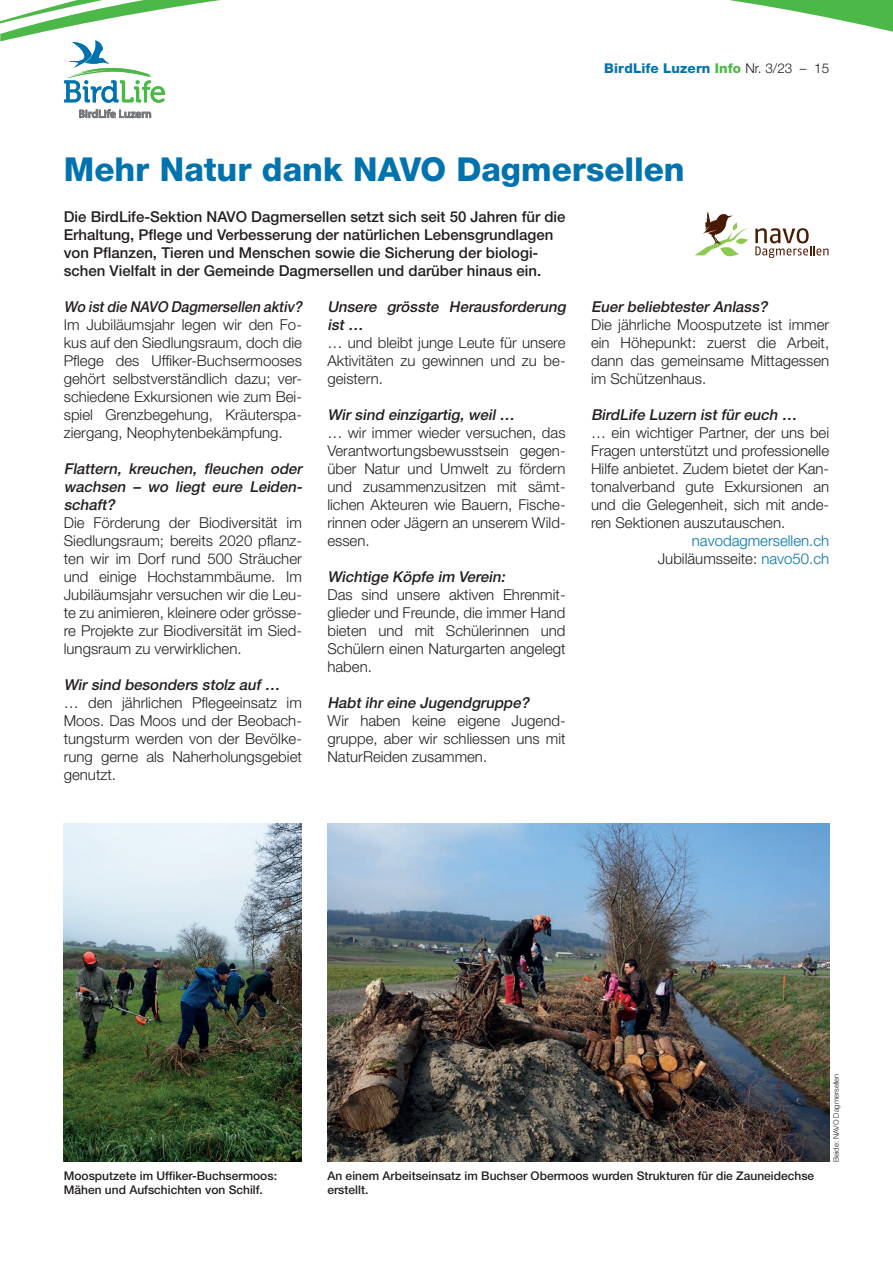
<style>
.page{position:relative;width:893px;height:1263px;background:#fff}
.page>*{position:absolute;margin:0;border:0;box-sizing:border-box;transform-origin:0 0}
.t1{font:800 33px "Helvetica Neue LT Std";color:#0073ae}
.t2{font:300 15px/18px "Helvetica Neue LT Std";color:#231f20;text-align:justify}
.t3{font:italic 500 15px/18px "Helvetica Neue LT Std";color:#231f20;text-align:justify}
.t4{font:500 15px/18px "Helvetica Neue LT Std";color:#231f20}
.t5{font:300 15px/18px "Helvetica Neue LT Std";color:#0073ae;text-align:right}
.t6{font:italic 500 15px "Helvetica Neue LT Std";color:#231f20;scale:.94 1}
.t7{font:800 13.5px "Helvetica Neue LT Std";letter-spacing:.01em;color:#0073ae}
.t8{font:500 12px/14.4px "Helvetica Neue LT Std";color:#231f20}
.t9{font:300 7.5px "Helvetica Neue LT Std";color:#231f20}
.s1{color:#4cb848}
.s2{font-weight:300;color:#231f20}
.s3{color:#231f20}
</style>
<div class="page">
<svg style="left:165px;top:0;width:728px;height:32px"></svg>
<svg style="left:0;top:0;width:165px;height:103px"></svg>
<svg style="left:79px;top:109px;width:72px;height:10px"></svg>
<img style="left:64px;top:823px;width:238px;height:339px">
<img style="left:327px;top:823px;width:502px;height:339px">
<svg style="left:755px;top:228px;width:73px;height:30px"></svg>
<svg style="left:695px;top:212px;width:53px;height:44px"></svg>
<p class="t7" style="left:604px;top:61px;width:226px">BirdLife Luzern <span class="s1">Info</span> <span class="s2">Nr. 3/23 – 15</span></p>
<h1 class="t1" style="left:64px;top:150px;width:622px">Mehr Natur dank NAVO Dagmersellen</h1>
<p class="t4" style="left:64px;top:208px;width:503px">Die BirdLife-Sektion NAVO Dagmersellen setzt sich seit 50 Jahren für die Erhaltung, Pflege und Verbesserung der natürlichen Lebensgrundlagen von Pflanzen, Tieren und Menschen sowie die Sicherung der biologi&shy;schen Vielfalt in der Gemeinde Dagmersellen und darüber hinaus ein.</p>
<p class="t6" style="left:64px;top:298px;width:258px">Wo istdie NAVO Dagmersellen aktiv?</p>
<p class="t2" style="left:64px;top:315px;width:240px">Im Jubiläumsjahr legen wir den Fo&shy;kus auf den Siedlungsraum, doch die Pflege des Uffiker-Buchsermooses gehört selbstverständlich dazu; ver&shy;schiedene Exkursionen wie zum Bei&shy;spiel Grenzbegehung, Kräuterspa&shy;ziergang, Neophytenbekämpfung.</p>
<p class="t3" style="left:64px;top:460px;width:243px">Flattern, kreuchen, fleuchen oder wachsen – wo liegt eure Leiden&shy;schaft?</p>
<p class="t2" style="left:64px;top:513px;width:240px">Die Förderung der Biodiversität im Siedlungsraum; bereits 2020 pflanz&shy;ten wir im Dorf rund 500 Sträucher und einige Hochstammbäume. Im Jubiläumsjahr versuchen wir die Leu&shy;te zu animieren, kleinere oder grösse&shy;re Projekte zur Biodiversität im Sied&shy;lungsraum zu verwirklichen.</p>
<p class="t3" style="left:64px;top:676px;width:221px">Wir sind besonders stolz auf …</p>
<p class="t2" style="left:64px;top:693px;width:240px">… den jährlichen Pflegeeinsatz im Moos. Das Moos und der Beobach&shy;tungsturm werden von der Bevölke&shy;rung gerne als Naherholungsgebiet genutzt.</p>
<p class="t3" style="left:327px;top:298px;width:243px">Unsere grösste Herausforderung ist …</p>
<p class="t2" style="left:327px;top:333px;width:240px">… und bleibt junge Leute für unsere Aktivitäten zu gewinnen und zu be&shy;geistern.</p>
<p class="t3" style="left:327px;top:406px;width:192px">Wir sind einzigartig, weil …</p>
<p class="t2" style="left:327px;top:423px;width:240px">… wir immer wieder versuchen, das Verantwortungsbewusstsein gegen&shy;über Natur und Umwelt zu fördern und zusammenzusitzen mit sämt&shy;lichen Akteuren wie Bauern, Fische&shy;rinnen oder Jägern an unserem Wild&shy;essen.</p>
<p class="t3" style="left:327px;top:568px;width:182px">Wichtige Köpfe im Verein:</p>
<p class="t2" style="left:327px;top:585px;width:240px">Das sind unsere aktiven Ehrenmit&shy;glieder und Freunde, die immer Hand bieten und mit Schülerinnen und Schülern einen Naturgarten angelegt haben.</p>
<p class="t3" style="left:327px;top:694px;width:206px">Habt ihr eine Jugendgruppe?</p>
<p class="t2" style="left:327px;top:711px;width:240px">Wir haben keine eigene Jugend&shy;gruppe, aber wir schliessen uns mit NaturReiden zusammen.</p>
<p class="t3" style="left:591px;top:298px;width:181px">Euer beliebtester Anlass?</p>
<p class="t2" style="left:591px;top:315px;width:240px">Die jährliche Moosputzete ist immer ein Höhepunkt: zuerst die Arbeit, dann das gemeinsame Mittagessen im Schützenhaus.</p>
<p class="t3" style="left:591px;top:406px;width:210px">BirdLife Luzern ist für euch …</p>
<p class="t2" style="left:591px;top:423px;width:240px">… ein wichtiger Partner, der uns bei Fragen unterstützt und professionelle Hilfe anbietet. Zudem bietet der Kan&shy;tonalverband gute Exkursionen an und die Gelegenheit, sich mit ande&shy;ren Sektionen auszutauschen.</p>
<p class="t5" style="left:658px;top:531px;width:173px">navodagmersellen.ch<br><span class="s3">Jubiläumsseite:</span> navo50.ch</p>
<p class="t8" style="left:64px;top:1168px;width:215px">Moosputzete im Uffiker-Buchsermoos:<br>Mähen und Aufschichten von Schilf.</p>
<p class="t8" style="left:327px;top:1168px;width:488px">An einem Arbeitseinsatz im Buchser Obermoos wurden Strukturen für die Zauneidechse erstellt.</p>
<p class="t9" style="left:831px;top:1162px;width:90px;rotate:-90deg">Beide: NAVO Dagmersellen</p>
</div>
